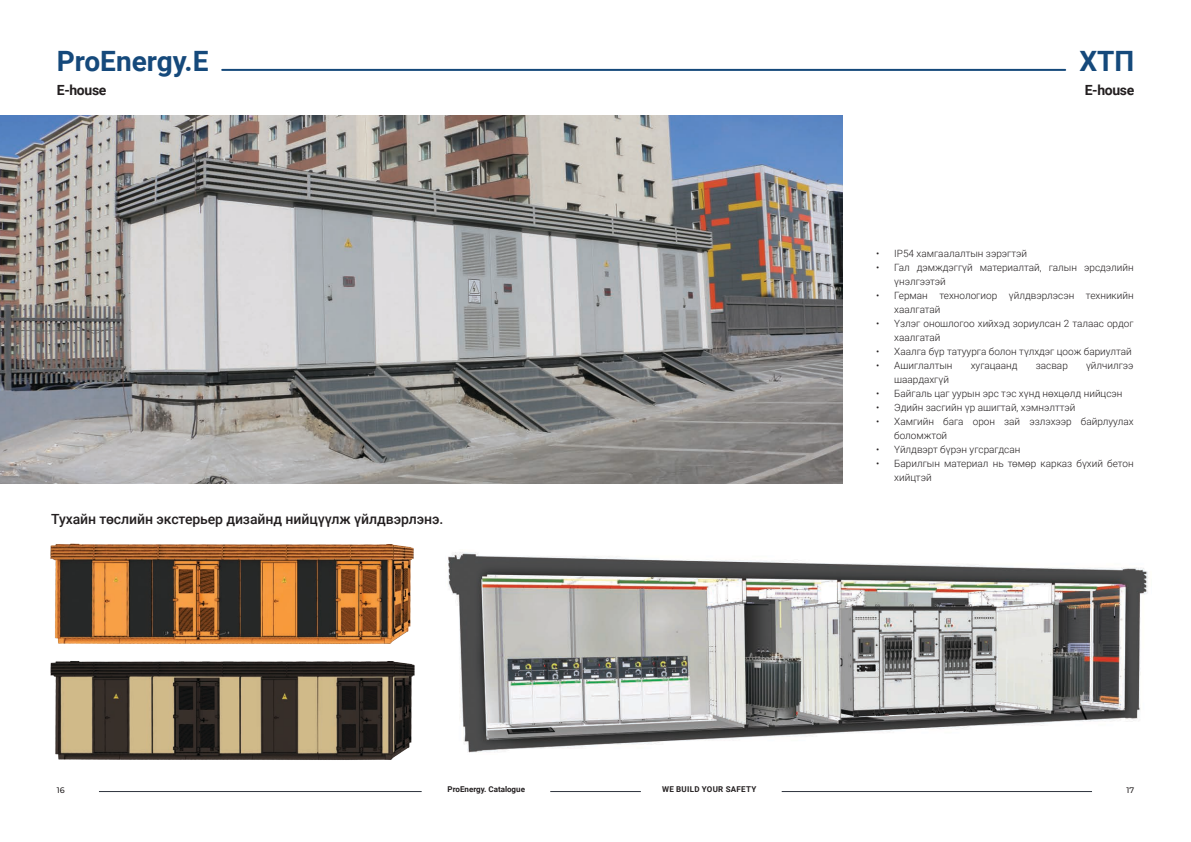
<style>
.page{position:relative;width:1191px;height:842px;background:#fff}
.page>*{position:absolute;margin:0;border:0;box-sizing:border-box;transform-origin:0 0}
.t1{font:700 28px "Roboto";color:#15497b}
.Гарчиг_тайлбар{font:500 14px "Roboto";letter-spacing:-.005em;color:#231f20}
.t2{font:700 14px "Roboto";letter-spacing:-.025em;color:#231f20}
.t3{font:300 10px/14px "Roboto";color:#231f20}
.t4{font:700 8px "Roboto";color:#231f20}
.t5{font:700 8px "Roboto";letter-spacing:.035em;color:#231f20}
.t6{font:500 8px "Montserrat";color:#231f20}
</style>
<div class="page">
<hr style="left:222px;top:69px;width:843px;height:2px;background:#15497b">
<hr style="left:781px;top:791px;width:311px;height:1px;background:#2e333d">
<hr style="left:550px;top:791px;width:91px;height:1px;background:#2e333d">
<hr style="left:99px;top:791px;width:323px;height:1px;background:#2e333d">
<img style="left:50px;top:543px;width:364px;height:101px">
<img style="left:50px;top:661px;width:365px;height:99px">
<img style="left:448px;top:552px;width:700px;height:201px">
<img style="left:0;top:115px;width:842px;height:368px">
<h1 class="t1" style="left:57px;top:41px;width:153px">ProEnergy.E</h1>
<h1 class="t1" style="left:1079px;top:41px;width:56px">ХТП</h1>
<p class="t2" style="left:57px;top:81px;width:51px">E-house</p>
<p class="t2" style="left:1084px;top:80px;width:51px">E-house</p>
<p class="Гарчиг_тайлбар" style="left:51px;top:509px;width:394px">Тухайн төслийн экстерьер дизайнд нийцүүлж үйлдвэрлэнэ.</p>
<p class="t3" style="left:876px;top:246px;width:152px">• IP54 хамгаалалтын зэрэгтэй</p>
<p class="t3" style="left:894px;top:260px;width:241px;text-indent:-18px">• Гал дэмждэггүй материалтай, галын эрсдэлийн үнэлгээтэй</p>
<p class="t3" style="left:894px;top:288px;width:241px;text-indent:-18px">• Герман технологиор үйлдвэрлэсэн техникийн хаалгатай</p>
<p class="t3" style="left:894px;top:316px;width:241px;text-indent:-18px">• Үзлэг оношлогоо хийхэд зориулсан 2 талаас ордог хаалгатай</p>
<p class="t3" style="left:876px;top:344px;width:257px">• Хаалга бүр татуурга болон түлхдэг цоож бариултай</p>
<p class="t3" style="left:876px;top:358px;width:78px">• Ашиглалтын</p>
<p class="t3" style="left:970px;top:358px;width:48px">хугацаанд</p>
<p class="t3" style="left:1035px;top:358px;width:34px">засвар</p>
<p class="t3" style="left:1086px;top:358px;width:49px">үйлчилгээ</p>
<p class="t3" style="left:894px;top:372px;width:56px">шаардахгүй</p>
<p class="t3" style="left:876px;top:386px;width:248px">• Байгаль цаг уурын эрс тэс хүнд нөхцөлд нийцсэн</p>
<p class="t3" style="left:876px;top:400px;width:201px">• Эдийн засгийн үр ашигтай, хэмнэлттэй</p>
<p class="t3" style="left:894px;top:414px;width:241px;text-indent:-18px">• Хамгийн бага орон зай эзлэхээр байрлуулах боломжтой</p>
<p class="t3" style="left:876px;top:442px;width:146px">• Үйлдвэрт бүрэн угсрагдсан</p>
<p class="t3" style="left:894px;top:456px;width:241px;text-indent:-18px">• Барилгын материал нь төмөр карказ бүхий бетон хийцтэй</p>
<p class="t6" style="left:57px;top:784px;width:9px">16</p>
<p class="t4" style="left:447px;top:783px;width:79px">ProEnergy. Catalogue</p>
<p class="t5" style="left:662px;top:783px;width:96px">WE BUILD YOUR SAFETY</p>
<p class="t6" style="left:1126px;top:785px;width:9px">17</p>
</div>
